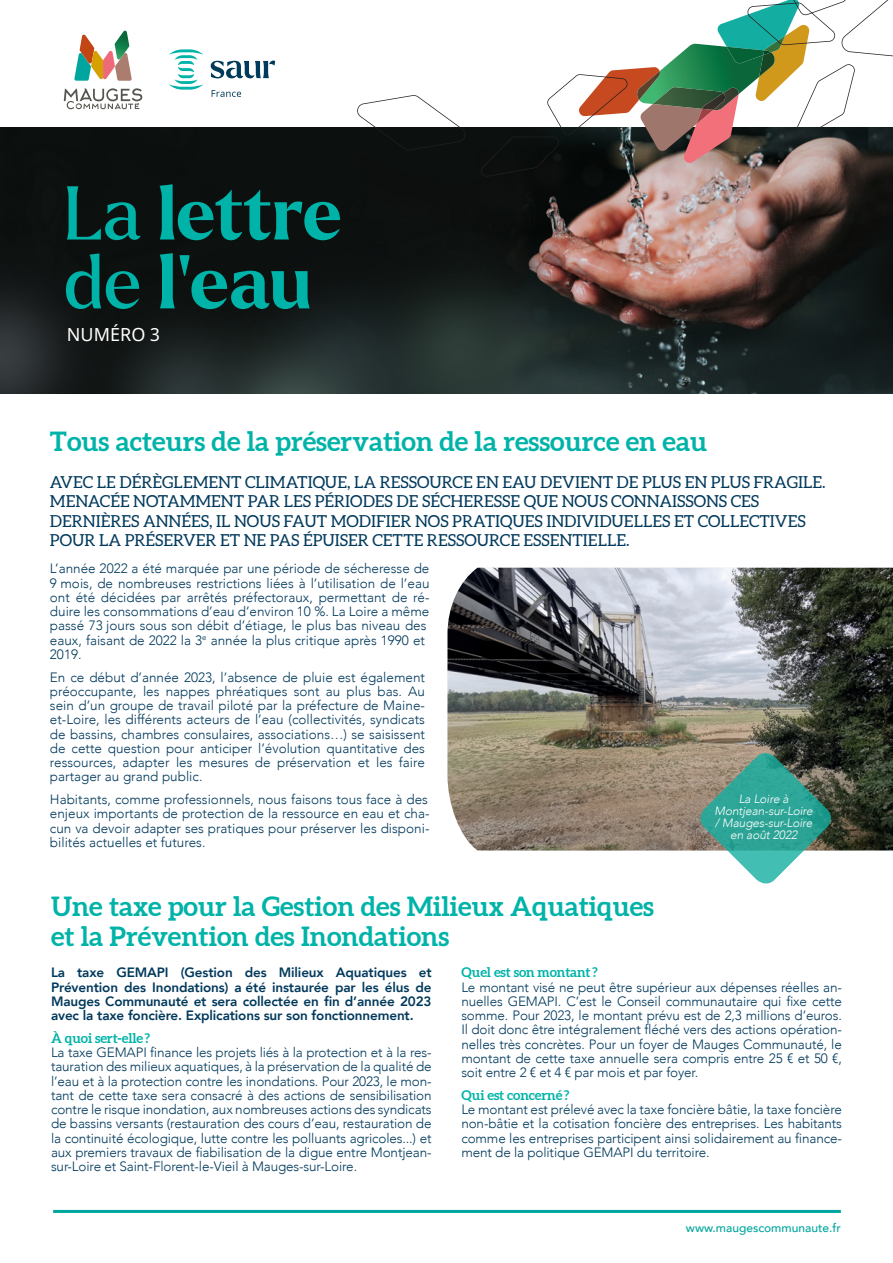
<style>
.page{position:relative;width:893px;height:1263px;background:#fff}
.page>*{position:absolute;margin:0;border:0;box-sizing:border-box;transform-origin:0 0}
.t1{font:700 73.95px "Larken";letter-spacing:-.005em;color:#00b3a8}
.Titre_Courant{font:700 27px/30px "Aleo";color:#00b3a8}
.t2{font:18px "Noto Sans";color:#fff}
.Sous-titre_cap{font:16.5px/19.5px "Aleo";color:#00395c}
.Courant{font:300 13.5px/14.2px "Avenir";color:#00395c;text-align:justify}
.Courant_bold{font:800 13.5px/14.2px "Avenir";letter-spacing:-.01em;color:#00395c;text-align:justify}
.Question{font:700 13.5px "Aleo";letter-spacing:-.01em;color:#00b3a8}
.Légendes{font:italic 300 12px/12px "Avenir";letter-spacing:-.01em;color:#fff;text-align:center}
.t3{font:500 12px "Avenir";color:#00a69e}
.s1{font-weight:400}
</style>
<div class="page">
<hr style="left:53px;top:1210px;width:788px;height:3px;background:#00a69e">
<svg style="left:211px;top:61px;width:64px;height:17px"></svg>
<svg style="left:169px;top:49px;width:34px;height:41px"></svg>
<svg style="left:212px;top:90px;width:29px;height:7px"></svg>
<img style="left:0;top:127px;width:893px;height:267px">
<svg style="left:64px;top:88px;width:78px;height:21px"></svg>
<svg style="left:74px;top:31px;width:58px;height:50px"></svg>
<img style="left:447px;top:568px;width:446px;height:282px">
<svg style="left:481px;top:0;width:412px;height:177px"></svg>
<svg style="left:357px;top:95px;width:108px;height:55px"></svg>
<svg style="left:699px;top:751px;width:133px;height:133px"></svg>
<p class="t1" style="left:64px;top:165px;width:280px"><span class="s1">La</span> lettre</p>
<p class="t1" style="left:64px;top:234px;width:249px"><span class="s1">de</span> l’eau</p>
<p class="t2" style="left:67px;top:322px;width:95px">NUMÉRO 3</p>
<p class="Titre_Courant" style="left:50px;top:428px;width:659px">Tous acteurs de la préservation de la ressource en eau</p>
<p class="Sous-titre_cap" style="left:50px;top:473px;width:777px">AVEC LE DÉRÈGLEMENT CLIMATIQUE, LA RESSOURCE EN EAU DEVIENT DE PLUS EN PLUS FRAGILE.<br>MENACÉE NOTAMMENT PAR LES PÉRIODES DE SÉCHERESSE QUE NOUS CONNAISSONS CES DERNIÈRES ANNÉES, IL NOUS FAUT MODIFIER NOS PRATIQUES INDIVIDUELLES ET COLLECTIVES POUR LA PRÉSERVER ET NE PAS ÉPUISER CETTE RESSOURCE ESSENTIELLE.</p>
<p class="Courant" style="left:50px;top:561px;width:381px;text-align:left">L’année 2022 a été marquée par une période de sécheresse de 9 mois, de nombreuses restrictions liées à l’utilisation de l’eau ont été décidées par arrêtés préfectoraux, permettant de ré&shy;duire les consommations d’eau d’environ 10 %. La Loire a même passé 73 jours sous son débit d’étiage, le plus bas niveau des eaux, faisant de 2022 la 3<sup>e</sup> année la plus critique après 1990 et 2019.</p>
<p class="Courant" style="left:50px;top:670px;width:377px">En ce début d’année 2023, l’absence de pluie est également préoccupante, les nappes phréatiques sont au plus bas. Au sein d’un groupe de travail piloté par la préfecture de Maine&shy;et-Loire, les différents acteurs de l’eau (collectivités, syndicats de bassins, chambres consulaires, associations…) se saisissent de cette question pour anticiper l’évolution quantitative des ressources, adapter les mesures de préservation et les faire partager au grand public.</p>
<p class="Courant" style="left:50px;top:792px;width:381px">Habitants, comme professionnels, nous faisons tous face à des enjeux importants de protection de la ressource en eau et cha&shy;cun va devoir adapter ses pratiques pour préserver les disponi&shy;bilités actuelles et futures.</p>
<p class="Légendes" style="left:714px;top:793px;width:100px">La Loire à<br>Montjean-sur-Loire / Mauges-sur-Loire en août 2022</p>
<p class="Titre_Courant" style="left:51px;top:892px;width:605px">Une taxe pour la Gestion des Milieux Aquatiques et la Prévention des Inondations</p>
<p class="Courant_bold" style="left:51px;top:965px;width:382px">La taxe GEMAPI (Gestion des Milieux Aquatiques et Prévention des Inondations) a été instaurée par les élus de Mauges Communauté et sera collectée en fin d’année 2023 avec la taxe foncière. Explications sur son fonctionnement.</p>
<p class="Question" style="left:51px;top:1029px;width:101px">À quoi sert-elle?</p>
<p class="Courant" style="left:51px;top:1045px;width:382px">La taxe GEMAPI finance les projets liés à la protection et à la res&shy;tauration des milieux aquatiques, à la préservation de la qualité de l’eau et à la protection contre les inondations. Pour 2023, le mon&shy;tant de cette taxe sera consacré à des actions de sensibilisation contre le risque inondation, aux nombreuses actions des syndicats de bassins versants (restauration des cours d’eau, restauration de la continuité écologique, lutte contre les polluants agricoles...) et aux premiers travaux de fiabilisation de la digue entre Montjean&shy;sur-Loire et Saint-Florent-le-Vieil à Mauges-sur-Loire.</p>
<p class="Question" style="left:461px;top:964px;width:138px">Quel est son montant ?</p>
<p class="Courant" style="left:461px;top:980px;width:382px">Le montant visé ne peut être supérieur aux dépenses réelles an&shy;nuelles GEMAPI. C’est le Conseil communautaire qui fixe cette somme. Pour 2023, le montant prévu est de 2,3 millions d’euros.<br>Il doit donc être intégralement fléché vers des actions opération&shy;nelles très concrètes. Pour un foyer de Mauges Communauté, le montant de cette taxe annuelle sera compris entre 25 € et 50 €, soit entre 2 € et 4 € par mois et par foyer.</p>
<p class="Question" style="left:461px;top:1086px;width:110px">Qui est concerné?</p>
<p class="Courant" style="left:461px;top:1102px;width:382px">Le montant est prélevé avec la taxe foncière bâtie, la taxe foncière non-bâtie et la cotisation foncière des entreprises. Les habitants comme les entreprises participent ainsi solidairement au finance&shy;ment de la politique GEMAPI du territoire.</p>
<p class="t3" style="left:686px;top:1217px;width:156px">www.maugescommunaute.fr</p>
</div>
